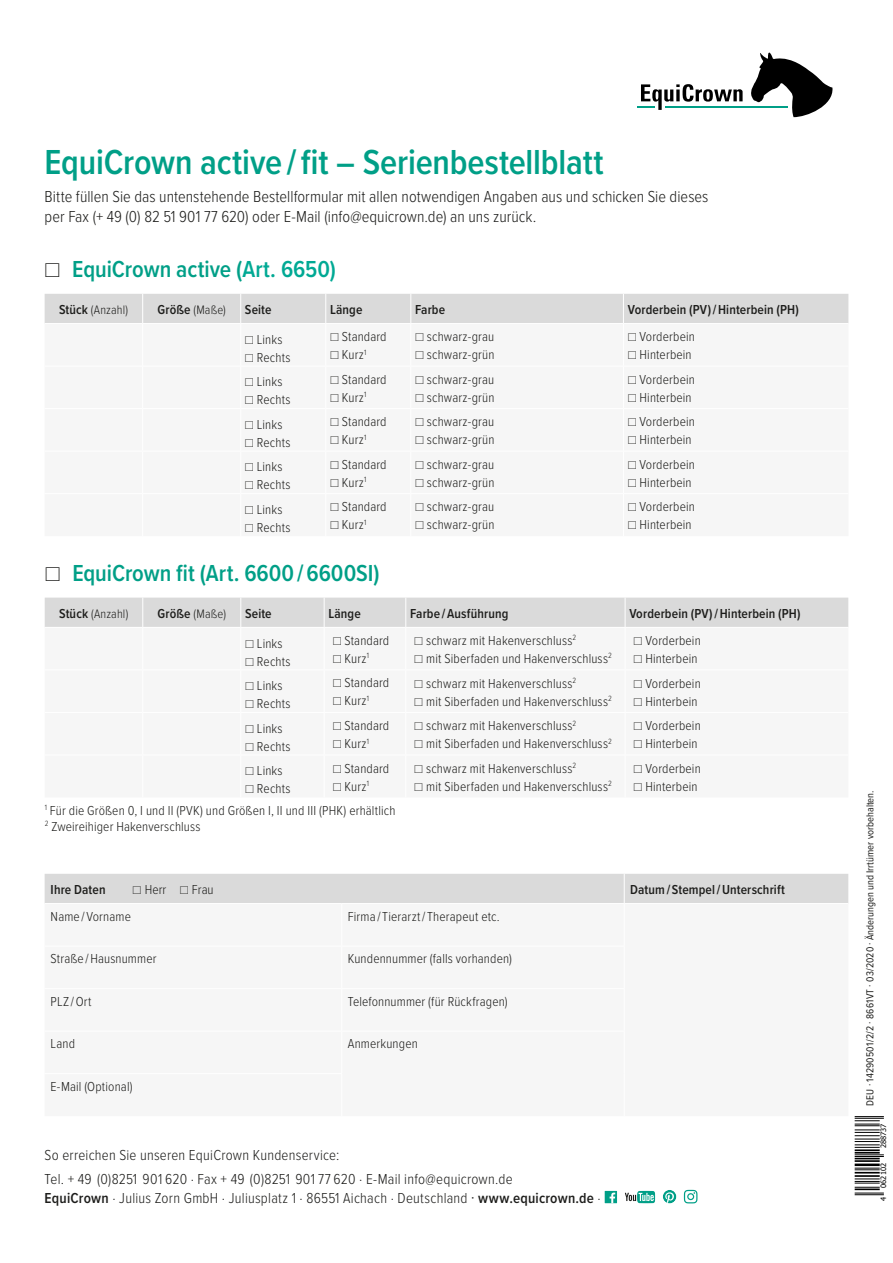
<style>
.page{position:relative;width:893px;height:1263px;background:#fff}
.page>*{position:absolute;margin:0;border:0;box-sizing:border-box;transform-origin:0 0}
.t1{font:600 36px "Proxima Nova Cond";letter-spacing:-.005em;color:#009f87}
.t2{font:600 24px "Proxima Nova Cond";color:#009f87}
.t3{font:300 16.5px/19.8px "Proxima Nova Cond";color:#1d1d1b}
.t4{font:300 15px/23.7px "Proxima Nova Cond";letter-spacing:.015em;color:#1d1d1b}
.t5{font:300 13.5px/18px "Proxima Nova Cond";letter-spacing:.01em;color:#1d1d1b}
.t6{font:600 13.5px "Proxima Nova Cond";letter-spacing:.01em;color:#1d1d1b}
.t7{font:300 12.75px "Proxima Nova Cond";letter-spacing:.01em;color:#1d1d1b}
.t8{font:10.5px "Proxima Nova Cond";color:#1d1d1b}
.t9{font:7.5px "Tahoma";color:#000}
.s1{font-weight:100;color:#1d1d1b}
.s2{color:#00a994}
.s3{font-weight:600;font-size:13.5px}
.s4{font-weight:100}
.s5{font-weight:600}
.s6{font-weight:400}
</style>
<div class="page">
<hr style="left:665px;top:107px;width:123px;height:1px;background:#009f87">
<svg style="left:638px;top:84px;width:105px;height:26px"></svg>
<svg style="left:749px;top:52px;width:84px;height:65px"></svg>
<div style="left:45px;top:874px;width:803px;height:29px;background:#dadada"></div>
<div style="left:45px;top:294px;width:803px;height:29px;background:#dadada"></div>
<div style="left:45px;top:598px;width:803px;height:29px;background:#dadada"></div>
<svg style="left:604px;top:1191px;width:13px;height:12px"></svg>
<svg style="left:625px;top:1191px;width:30px;height:12px"></svg>
<svg style="left:663px;top:1190px;width:13px;height:13px"></svg>
<svg style="left:684px;top:1190px;width:13px;height:13px"></svg>
<svg style="left:855px;top:1159px;width:29px;height:37px"></svg>
<svg style="left:855px;top:1168px;width:29px;height:27px"></svg>
<hr style="left:855px;top:1163px;width:25px;height:3px;background:#000">
<hr style="left:855px;top:1160px;width:25px;height:2px;background:#000">
<svg style="left:855px;top:1116px;width:29px;height:43px"></svg>
<h1 class="t1" style="left:45px;top:136px;width:560px">EquiCrown active / fit – Serienbestellblatt</h1>
<p class="t3" style="left:45px;top:186px;width:665px">Bitte füllen Sie das untenstehende Bestellformular mit allen notwendigen Angaben aus und schicken Sie dieses per Fax (+ 49 (0) 82 51 901 77 620) oder E-Mail (info@equicrown.de) an uns zurück.</p>
<h2 class="t2" style="left:45px;top:251px;width:293px"><span class="s1">☐</span> EquiCrown active (<span class="s2">Art. 6650)</span></h2>
<p class="t7" style="left:59px;top:300px;width:71px"><span class="s3">Stück</span> (Anzahl)</p>
<p class="t7" style="left:157px;top:300px;width:70px"><span class="s3">Größe</span> (Maße)</p>
<p class="t6" style="left:245px;top:300px;width:28px">Seite</p>
<p class="t6" style="left:330px;top:300px;width:34px">Länge</p>
<p class="t6" style="left:415px;top:300px;width:32px">Farbe</p>
<p class="t6" style="left:628px;top:300px;width:173px">Vorderbein (PV) / Hinterbein (PH)</p>
<p class="t5" style="left:245px;top:330px;width:47px"><span class="s4">☐</span> Links <span class="s4">☐</span> Rechts</p>
<p class="t5" style="left:330px;top:327px;width:58px"><span class="s4">☐</span> Standard <span class="s4">☐</span> Kurz<sup>1</sup></p>
<p class="t5" style="left:415px;top:327px;width:81px"><span class="s4">☐</span> schwarz-grau <span class="s4">☐</span> schwarz-grün</p>
<p class="t5" style="left:628px;top:327px;width:69px"><span class="s4">☐</span> Vorderbein <span class="s4">☐</span> Hinterbein</p>
<p class="t5" style="left:245px;top:372px;width:47px"><span class="s4">☐</span> Links <span class="s4">☐</span> Rechts</p>
<p class="t5" style="left:330px;top:369px;width:58px"><span class="s4">☐</span> Standard <span class="s4">☐</span> Kurz<sup>1</sup></p>
<p class="t5" style="left:415px;top:369px;width:81px"><span class="s4">☐</span> schwarz-grau <span class="s4">☐</span> schwarz-grün</p>
<p class="t5" style="left:628px;top:369px;width:69px"><span class="s4">☐</span> Vorderbein <span class="s4">☐</span> Hinterbein</p>
<p class="t5" style="left:245px;top:415px;width:47px"><span class="s4">☐</span> Links <span class="s4">☐</span> Rechts</p>
<p class="t5" style="left:330px;top:412px;width:58px"><span class="s4">☐</span> Standard <span class="s4">☐</span> Kurz<sup>1</sup></p>
<p class="t5" style="left:415px;top:412px;width:81px"><span class="s4">☐</span> schwarz-grau <span class="s4">☐</span> schwarz-grün</p>
<p class="t5" style="left:628px;top:412px;width:69px"><span class="s4">☐</span> Vorderbein <span class="s4">☐</span> Hinterbein</p>
<p class="t5" style="left:245px;top:457px;width:47px"><span class="s4">☐</span> Links <span class="s4">☐</span> Rechts</p>
<p class="t5" style="left:330px;top:454px;width:58px"><span class="s4">☐</span> Standard <span class="s4">☐</span> Kurz<sup>1</sup></p>
<p class="t5" style="left:415px;top:454px;width:81px"><span class="s4">☐</span> schwarz-grau <span class="s4">☐</span> schwarz-grün</p>
<p class="t5" style="left:628px;top:454px;width:69px"><span class="s4">☐</span> Vorderbein <span class="s4">☐</span> Hinterbein</p>
<p class="t5" style="left:245px;top:500px;width:47px"><span class="s4">☐</span> Links <span class="s4">☐</span> Rechts</p>
<p class="t5" style="left:330px;top:497px;width:58px"><span class="s4">☐</span> Standard <span class="s4">☐</span> Kurz<sup>1</sup></p>
<p class="t5" style="left:415px;top:497px;width:81px"><span class="s4">☐</span> schwarz-grau <span class="s4">☐</span> schwarz-grün</p>
<p class="t5" style="left:628px;top:497px;width:69px"><span class="s4">☐</span> Vorderbein <span class="s4">☐</span> Hinterbein</p>
<h2 class="t2" style="left:45px;top:555px;width:336px"><span class="s1">☐</span> EquiCrown fit (Art. 6600 / 6600SI)</h2>
<p class="t7" style="left:59px;top:604px;width:71px"><span class="s3">Stück</span> (Anzahl)</p>
<p class="t7" style="left:158px;top:604px;width:70px"><span class="s3">Größe</span> (Maße)</p>
<p class="t6" style="left:245px;top:603px;width:28px">Seite</p>
<p class="t6" style="left:328px;top:603px;width:34px">Länge</p>
<p class="t6" style="left:410px;top:603px;width:100px">Farbe / Ausführung</p>
<p class="t6" style="left:629px;top:603px;width:173px">Vorderbein (PV) / Hinterbein (PH)</p>
<p class="t5" style="left:245px;top:633px;width:47px"><span class="s4">☐</span> Links <span class="s4">☐</span> Rechts</p>
<p class="t5" style="left:333px;top:631px;width:58px"><span class="s4">☐</span> Standard <span class="s4">☐</span> Kurz<sup>1</sup></p>
<p class="t5" style="left:414px;top:631px;width:199px"><span class="s4">☐</span> schwarz mit Hakenverschluss<sup>2<br></sup><span class="s4">☐</span> mit Siberfaden und Hakenverschluss<sup>2</sup></p>
<p class="t5" style="left:634px;top:631px;width:69px"><span class="s4">☐</span> Vorderbein <span class="s4">☐</span> Hinterbein</p>
<p class="t5" style="left:245px;top:676px;width:47px"><span class="s4">☐</span> Links <span class="s4">☐</span> Rechts</p>
<p class="t5" style="left:333px;top:673px;width:58px"><span class="s4">☐</span> Standard <span class="s4">☐</span> Kurz<sup>1</sup></p>
<p class="t5" style="left:414px;top:673px;width:199px"><span class="s4">☐</span> schwarz mit Hakenverschluss<sup>2<br></sup><span class="s4">☐</span> mit Siberfaden und Hakenverschluss<sup>2</sup></p>
<p class="t5" style="left:634px;top:673px;width:69px"><span class="s4">☐</span> Vorderbein <span class="s4">☐</span> Hinterbein</p>
<p class="t5" style="left:245px;top:718px;width:47px"><span class="s4">☐</span> Links <span class="s4">☐</span> Rechts</p>
<p class="t5" style="left:333px;top:716px;width:58px"><span class="s4">☐</span> Standard <span class="s4">☐</span> Kurz<sup>1</sup></p>
<p class="t5" style="left:414px;top:716px;width:199px"><span class="s4">☐</span> schwarz mit Hakenverschluss<sup>2<br></sup><span class="s4">☐</span> mit Siberfaden und Hakenverschluss<sup>2</sup></p>
<p class="t5" style="left:634px;top:716px;width:69px"><span class="s4">☐</span> Vorderbein <span class="s4">☐</span> Hinterbein</p>
<p class="t5" style="left:245px;top:761px;width:47px"><span class="s4">☐</span> Links <span class="s4">☐</span> Rechts</p>
<p class="t5" style="left:333px;top:758px;width:58px"><span class="s4">☐</span> Standard <span class="s4">☐</span> Kurz<sup>1</sup></p>
<p class="t5" style="left:414px;top:758px;width:199px"><span class="s4">☐</span> schwarz mit Hakenverschluss<sup>2<br></sup><span class="s4">☐</span> mit Siberfaden und Hakenverschluss<sup>2</sup></p>
<p class="t5" style="left:634px;top:758px;width:69px"><span class="s4">☐</span> Vorderbein <span class="s4">☐</span> Hinterbein</p>
<p class="t5" style="left:45px;top:801px;width:352px;line-height:16.2px"><sup>1</sup> Für die Größen 0, I und II (PVK) und Größen I, II und III (PHK) erhältlich<br><sup>2</sup> Zweireihiger Hakenverschluss</p>
<p class="t6" style="left:51px;top:879px;width:56px">Ihre Daten</p>
<p class="t5" style="left:133px;top:880px;width:83px"><span class="s4">☐</span> Herr <span class="s4">☐</span> Frau</p>
<p class="t6" style="left:630px;top:879px;width:156px">Datum / Stempel / Unterschrift</p>
<p class="t5" style="left:51px;top:906px;width:82px">Name / Vorname</p>
<p class="t5" style="left:348px;top:906px;width:153px">Firma / Tierarzt / Therapeut etc.</p>
<p class="t5" style="left:51px;top:949px;width:107px">Straße / Hausnummer</p>
<p class="t5" style="left:348px;top:949px;width:166px">Kundennummer (falls vorhanden)</p>
<p class="t5" style="left:51px;top:991px;width:42px">PLZ / Ort</p>
<p class="t5" style="left:348px;top:991px;width:161px">Telefonnummer (für Rückfragen)</p>
<p class="t5" style="left:51px;top:1034px;width:26px">Land</p>
<p class="t5" style="left:348px;top:1034px;width:72px">Anmerkungen</p>
<p class="t5" style="left:51px;top:1076px;width:84px">E-Mail (Optional)</p>
<p class="t8" style="left:862px;top:1106px;width:317px;rotate:-90deg">DEU · 14290501/2/2 · 8661VT · 03/2020 · Änderungen und Irrtümer vorbehalten.</p>
<p class="t9" style="left:878px;top:1148px;width:26px;rotate:-90deg">288737</p>
<p class="t4" style="left:45px;top:1142px;width:470px">So erreichen Sie unseren EquiCrown Kundenservice:<br>Tel. + 49 (0)8251 901 620 ∙ Fax + 49 (0)8251 901 77 620 ∙ E-Mail info@equicrown.de</p>
<p class="t4" style="left:45px;top:1186px;width:558px"><span class="s5">EquiCrown</span> · Julius Zorn GmbH · Juliusplatz 1 · 86551 Aichach · Deutschland <span class="s6">·</span> <span class="s5">www.equicrown.de</span> ∙</p>
<p class="t9" style="left:878px;top:1201px;width:6px;rotate:-90deg">4</p>
<p class="t9" style="left:878px;top:1188px;width:26px;rotate:-90deg">062102</p>
</div>
